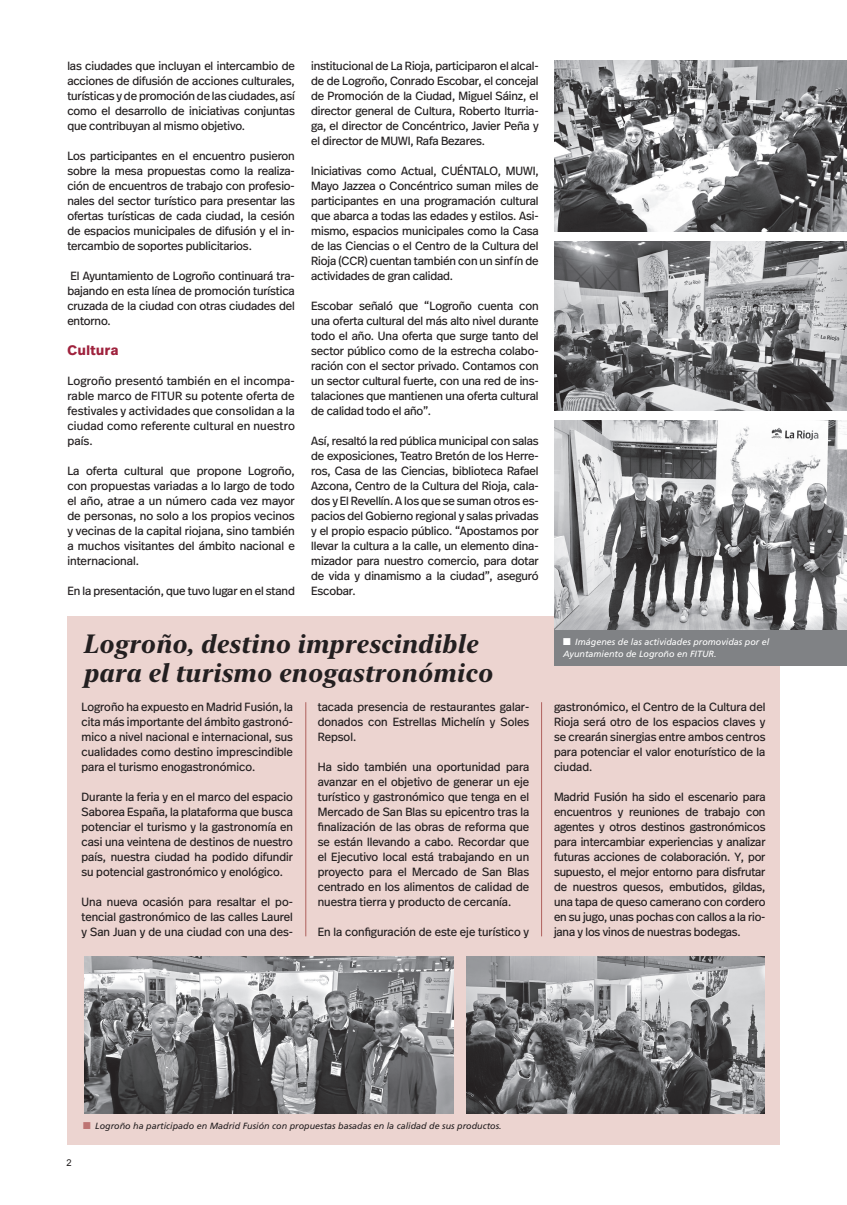
<style>
.page{position:relative;width:847px;height:1205px;background:#fff}
.page>*{position:absolute;margin:0;border:0;box-sizing:border-box;transform-origin:0 0}
.t1{font:italic 700 26.25px/28.8px "New York Large";letter-spacing:.01em;color:#231f20}
.t2{font:700 13.75px "Real Head Pro";letter-spacing:.04em;color:#9f223d}
.t3{font:11.88px/15px "Real Head Pro";letter-spacing:-.01em;color:#231f20;text-align:justify}
.t4{font:9.38px "Arial";color:#231f20}
.t5{font:italic 9px "Frutiger LT Std";color:#231f20}
.t6{font:italic 9px/11.2px "Frutiger LT Std";color:#fff}
.s1{color:#be7473}
</style>
<div class="page">
<img style="left:554px;top:241px;width:293px;height:169px">
<img style="left:554px;top:60px;width:293px;height:172px">
<div style="left:67px;top:616px;width:713px;height:528px;background:#ecd4d0"></div>
<img style="left:84px;top:956px;width:369px;height:157px">
<img style="left:466px;top:957px;width:298px;height:156px">
<hr style="left:541px;top:702px;width:1px;height:234px;background:#be7473">
<hr style="left:305px;top:702px;width:1px;height:234px;background:#be7473">
<img style="left:554px;top:420px;width:293px;height:210px">
<div style="left:554px;top:630px;width:293px;height:36px;background:#808285"></div>
<p class="t3" style="left:67px;top:58px;width:229px">las ciudades que incluyan el intercambio de acciones de difusión de acciones culturales, turísticas y de promoción de las ciudades, así como el desarrollo de iniciativas conjuntas que contribuyan al mismo objetivo.</p>
<p class="t3" style="left:67px;top:148px;width:229px">Los participantes en el encuentro pusieron sobre la mesa propuestas como la realiza&shy;ción de encuentros de trabajo con profesio&shy;nales del sector turístico para presentar las ofertas turísticas de cada ciudad, la cesión de espacios municipales de difusión y el in&shy;tercambio de soportes publicitarios.</p>
<p class="t3" style="left:67px;top:268px;width:229px">El Ayuntamiento de Logroño continuará tra&shy;bajando en esta línea de promoción turística cruzada de la ciudad con otras ciudades del entorno.</p>
<p class="t2" style="left:67px;top:340px;width:52px">Cultura</p>
<p class="t3" style="left:67px;top:373px;width:229px">Logroño presentó también en el incompa&shy;rable marco de FITUR su potente oferta de festivales y actividades que consolidan a la ciudad como referente cultural en nuestro país.</p>
<p class="t3" style="left:67px;top:463px;width:229px">La oferta cultural que propone Logroño, con propuestas variadas a lo largo de todo el año, atrae a un número cada vez mayor de personas, no solo a los propios vecinos y vecinas de la capital riojana, sino también a muchos visitantes del ámbito nacional e internacional.</p>
<p class="t3" style="left:67px;top:583px;width:229px">En la presentación, que tuvo lugar en el stand</p>
<p class="t3" style="left:311px;top:58px;width:229px">institucional de La Rioja, participaron el alcal&shy;de de Logroño, Conrado Escobar, el concejal de Promoción de la Ciudad, Miguel Sáinz, el director general de Cultura, Roberto Iturria&shy;ga, el director de Concéntrico, Javier Peña y el director de MUWI, Rafa Bezares.</p>
<p class="t3" style="left:311px;top:163px;width:229px">Iniciativas como Actual, CUÉNTALO, MUWI, Mayo Jazzea o Concéntrico suman miles de participantes en una programación cultural que abarca a todas las edades y estilos. Asi&shy;mismo, espacios municipales como la Casa de las Ciencias o el Centro de la Cultura del Rioja (CCR) cuentan también con un sinfín de actividades de gran calidad.</p>
<p class="t3" style="left:311px;top:298px;width:229px">Escobar señaló que “Logroño cuenta con una oferta cultural del más alto nivel durante todo el año. Una oferta que surge tanto del sector público como de la estrecha colabo&shy;ración con el sector privado. Contamos con un sector cultural fuerte, con una red de ins&shy;talaciones que mantienen una oferta cultural de calidad todo el año”.</p>
<p class="t3" style="left:311px;top:433px;width:229px">Así, resaltó la red pública municipal con salas de exposiciones, Teatro Bretón de los Herre&shy;ros, Casa de las Ciencias, biblioteca Rafael Azcona, Centro de la Cultura del Rioja, cala&shy;dos y El Revellín. A los que se suman otros es&shy;pacios del Gobierno regional y salas privadas y el propio espacio público. “Apostamos por llevar la cultura a la calle, un elemento dina&shy;mizador para nuestro comercio, para dotar de vida y dinamismo a la ciudad”, aseguró Escobar.</p>
<h1 class="t1" style="left:83px;top:628px;width:411px">Logroño, destino imprescindible para el turismo enogastronómico</h1>
<p class="t3" style="left:81px;top:699px;width:213px">Logroño ha expuesto en Madrid Fusión, la cita más importante del ámbito gastronó&shy;mico a nivel nacional e internacional, sus cualidades como destino imprescindible para el turismo enogastronómico.</p>
<p class="t3" style="left:81px;top:789px;width:213px">Durante la feria y en el marco del espacio Saborea España, la plataforma que busca potenciar el turismo y la gastronomía en casi una veintena de destinos de nuestro país, nuestra ciudad ha podido difundir su potencial gastronómico y enológico.</p>
<p class="t3" style="left:81px;top:894px;width:213px">Una nueva ocasión para resaltar el po&shy;tencial gastronómico de las calles Laurel y San Juan y de una ciudad con una des-</p>
<p class="t3" style="left:318px;top:699px;width:213px">tacada presencia de restaurantes galar&shy;donados con Estrellas Michelín y Soles Repsol.</p>
<p class="t3" style="left:318px;top:759px;width:213px">Ha sido también una oportunidad para avanzar en el objetivo de generar un eje turístico y gastronómico que tenga en el Mercado de San Blas su epicentro tras la finalización de las obras de reforma que se están llevando a cabo. Recordar que el Ejecutivo local está trabajando en un proyecto para el Mercado de San Blas centrado en los alimentos de calidad de nuestra tierra y producto de cercanía.</p>
<p class="t3" style="left:318px;top:924px;width:213px">En la configuración de este eje turístico y</p>
<p class="t6" style="left:563px;top:637px;width:208px">■ Imágenes de las actividades promovidas por el<br>Ayuntamiento de Logroño en FITUR.</p>
<p class="t3" style="left:554px;top:699px;width:213px">gastronómico, el Centro de la Cultura del Rioja será otro de los espacios claves y se crearán sinergias entre ambos centros para potenciar el valor enoturístico de la ciudad.</p>
<p class="t3" style="left:554px;top:789px;width:213px">Madrid Fusión ha sido el escenario para encuentros y reuniones de trabajo con agentes y otros destinos gastronómicos para intercambiar experiencias y analizar futuras acciones de colaboración. Y, por supuesto, el mejor entorno para disfrutar de nuestros quesos, embutidos, gildas, una tapa de queso camerano con cordero en su jugo, unas pochas con callos a la rio&shy;jana y los vinos de nuestras bodegas.</p>
<p class="t4" style="left:67px;top:1156px;width:7px">2</p>
<p class="t5" style="left:83px;top:1120px;width:420px"><span class="s1">■</span> Logroño ha participado en Madrid Fusión con propuestas basadas en la calidad de sus productos.</p>
</div>
